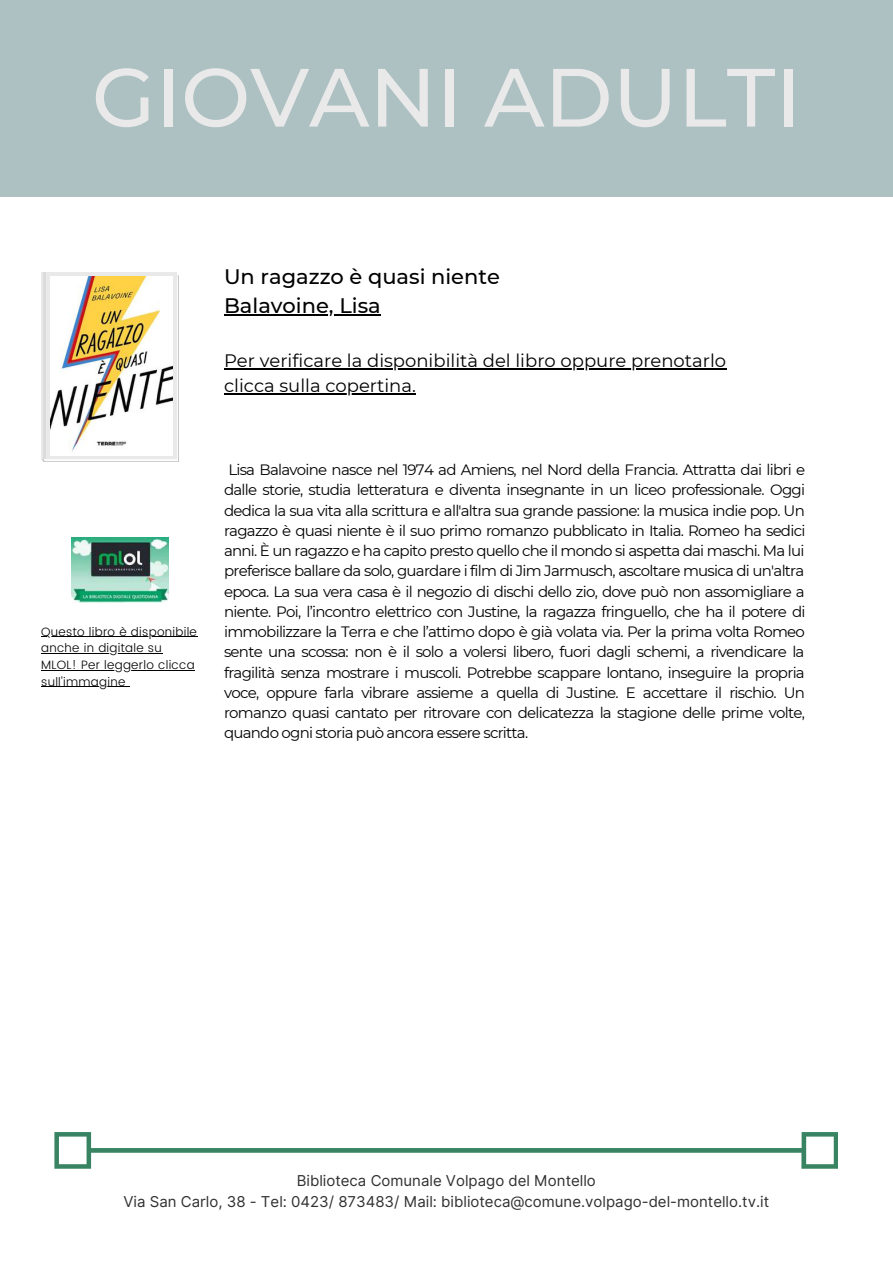
<style>
.page{position:relative;width:893px;height:1264px;background:#fff}
.page>*{position:absolute;margin:0;border:0;box-sizing:border-box;transform-origin:0 0}
.t1{font:500 82.5px "Montserrat";color:#e9e9e9}
.t2{font:500 21px/29.2px "Montserrat";color:#000}
.t3{font:18px/24.8px "Montserrat";color:#000}
.t4{font:15px/20.2px "Montserrat";letter-spacing:-.05em;color:#000;text-align:justify}
.t5{font:15px/20.2px "Inter";color:#303030;text-align:center}
.t6{font:300 12px/16.8px "Poppins";letter-spacing:.025em;color:#000}
</style>
<div class="page">
<svg style="left:54px;top:1132px;width:784px;height:36px"></svg>
<div style="left:0;top:0;width:892px;height:197px;background:#adc0c2"></div>
<svg style="left:42px;top:273px;width:137px;height:189px"></svg>
<div style="left:41px;top:272px;width:135px;height:187px;background:linear-gradient(to right,#e8e8e8,#e9e9e9)"></div>
<img style="left:50px;top:276px;width:122px;height:179px">
<hr style="left:44px;top:272px;width:2px;height:187px;background:#dbdbdb">
<img style="left:72px;top:537px;width:96px;height:65px">
<hr style="left:224px;top:314px;width:156px;height:1px;background:#000">
<hr style="left:224px;top:368px;width:502px;height:1px;background:#000">
<hr style="left:224px;top:393px;width:192px;height:1px;background:#000">
<hr style="left:41px;top:636px;width:156px;height:1px;background:#000">
<hr style="left:41px;top:653px;width:121px;height:1px;background:#000">
<hr style="left:41px;top:669px;width:154px;height:1px;background:#000">
<hr style="left:41px;top:686px;width:85px;height:1px;background:#000">
<h1 class="t1" style="left:92px;top:47px;width:710px">GIOVANI ADULTI</h1>
<p class="t6" style="left:41px;top:623px;width:157px">Questo libro è disponibile anche in digitale su<br>MLOL! Per leggerlo clicca sull'immagine</p>
<h2 class="t2" style="left:224px;top:262px;width:277px">Un ragazzo è quasi niente<br>Balavoine, Lisa</h2>
<p class="t3" style="left:224px;top:348px;width:503px">Per verificare la disponibilità del libro oppure prenotarlo clicca sulla copertina.</p>
<p class="t4" style="left:224px;top:459px;width:583px">Lisa Balavoine nasce nel 1974 ad Amiens, nel Nord della Francia. Attratta dai libri e dalle storie, studia letteratura e diventa insegnante in un liceo professionale. Oggi dedica la sua vita alla scrittura e all'altra sua grande passione: la musica indie pop. Un ragazzo è quasi niente è il suo primo romanzo pubblicato in Italia. Romeo ha sedici anni. È un ragazzo e ha capito presto quello che il mondo si aspetta dai maschi. Ma lui preferisce ballare da solo, guardare i film di Jim Jarmusch, ascoltare musica di un'altra epoca. La sua vera casa è il negozio di dischi dello zio, dove può non assomigliare a niente. Poi, l’incontro elettrico con Justine, la ragazza fringuello, che ha il potere di immobilizzare la Terra e che l’attimo dopo è già volata via. Per la prima volta Romeo sente una scossa: non è il solo a volersi libero, fuori dagli schemi, a rivendicare la fragilità senza mostrare i muscoli. Potrebbe scappare lontano, inseguire la propria voce, oppure farla vibrare assieme a quella di Justine. E accettare il rischio. Un romanzo quasi cantato per ritrovare con delicatezza la stagione delle prime volte, quando ogni storia può ancora essere scritta.</p>
<p class="t5" style="left:123px;top:1170px;width:647px">Biblioteca Comunale Volpago del Montello<br>Via San Carlo, 38 - Tel: 0423/ 873483/ Mail: biblioteca@comune.volpago-del-montello.tv.it</p>
</div>
